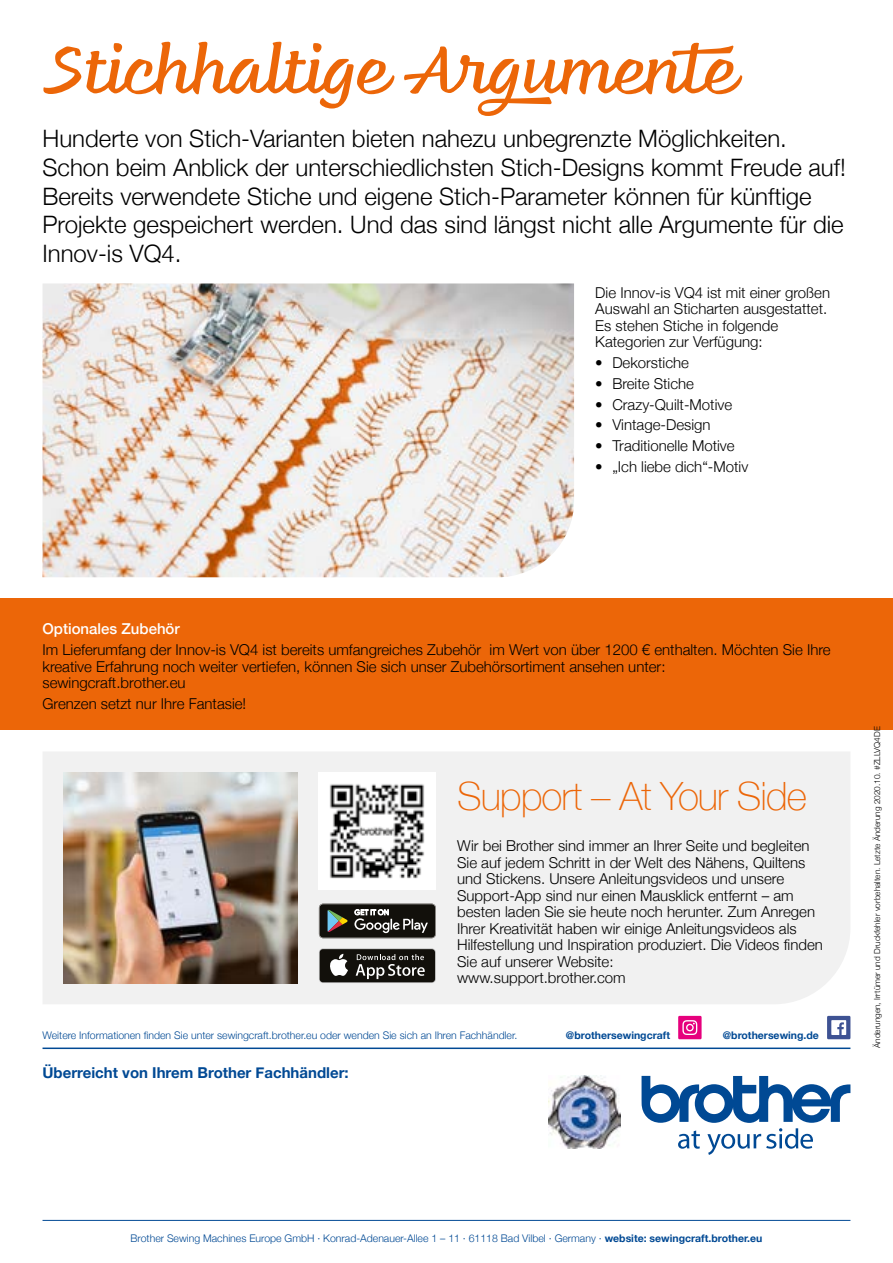
<style>
.page{position:relative;width:893px;height:1263px;background:#fff}
.page>*{position:absolute;margin:0;border:0;box-sizing:border-box;transform-origin:0 0}
.t1{font:66px "Feltro";color:#ec6608}
.t2{font:100 39px "Helvetica Neue";letter-spacing:-.025em;color:#ec6608}
.t3{font:300 24px/28.8px "Helvetica Neue";color:#000}
.t4{font:300 15px/16.5px "Helvetica Neue";color:#000}
.t5{font:700 15px "Helvetica Neue";color:#004994}
.t6{font:500 15px "Helvetica Neue";color:#fff}
.t7{font:300 10.5px "Helvetica Neue";color:#004994}
.t8{font:700 10.5px "Helvetica Neue";color:#004994}
.t9{font:300 8.25px "Helvetica Neue";color:#000}
.s1{font-weight:700}
</style>
<div class="page">
<hr style="left:43px;top:1047px;width:807px;height:2px;background:#004994">
<svg style="left:642px;top:1076px;width:208px;height:79px"></svg>
<div style="left:43px;top:752px;width:807px;height:252px;background:#f1f1f1"></div>
<svg style="left:319px;top:948px;width:117px;height:35px"></svg>
<div style="left:320px;top:949px;width:115px;height:33px;background:#12100b;border-radius:3px"></div>
<svg style="left:330px;top:954px;width:18px;height:22px"></svg>
<svg style="left:356px;top:954px;width:69px;height:25px"></svg>
<svg style="left:319px;top:904px;width:117px;height:34px;background:#3b3a35"></svg>
<img style="left:319px;top:773px;width:117px;height:117px">
<img style="left:64px;top:773px;width:234px;height:210px">
<div style="left:0;top:598px;width:893px;height:132px;background:#ec6608"></div>
<div style="left:678px;top:1016px;width:24px;height:23px;background:#e6007d"></div>
<svg style="left:682px;top:1020px;width:15px;height:15px"></svg>
<div style="left:827px;top:1016px;width:23px;height:23px;background:#3e5293"></div>
<div style="left:831px;top:1020px;width:15px;height:15px;background:#fff"></div>
<svg style="left:837px;top:1022px;width:7px;height:13px"></svg>
<hr style="left:43px;top:1220px;width:807px;height:1px;background:#004994">
<img style="left:549px;top:1076px;width:72px;height:72px">
<img style="left:43px;top:283px;width:531px;height:294px">
<h1 class="t1" style="left:43px;top:24px;width:700px">Stichhaltige Argumente</h1>
<p class="t3" style="left:43px;top:122px;width:805px">Hunderte von Stich-Varianten bieten nahezu unbegrenzte Möglichkeiten.<br>Schon beim Anblick der unterschiedlichsten Stich-Designs kommt Freude auf!<br>Bereits verwendete Stiche und eigene Stich-Parameter können für künftige Projekte gespeichert werden. Und das sind längst nicht alle Argumente für die Innov‑is VQ4.</p>
<p class="t4" style="left:595px;top:283px;width:236px">Die Innov-is VQ4 ist mit einer großen<br>Auswahl an Sticharten ausgestattet.<br>Es stehen Stiche in folgende<br>Kategorien zur Verfügung:</p>
<p class="t4" style="left:595px;top:354px;width:95px">• Dekorstiche</p>
<p class="t4" style="left:595px;top:374px;width:100px">• Breite Stiche</p>
<p class="t4" style="left:595px;top:395px;width:138px">• Crazy-Quilt-Motive</p>
<p class="t4" style="left:595px;top:416px;width:117px">• Vintage-Design</p>
<p class="t4" style="left:595px;top:436px;width:141px">• Traditionelle Motive</p>
<p class="t4" style="left:595px;top:457px;width:154px">• „Ich liebe dich“-Motiv</p>
<p class="t6" style="left:43px;top:617px;width:139px">Optionales Zubehör</p>
<p class="t4" style="left:43px;top:640px;width:790px">Im Lieferumfang der Innov-is VQ4 ist bereits umfangreiches Zubehör im Wert von über 1200 € enthalten. Möchten Sie Ihre kreative Erfahrung noch weiter vertiefen, können Sie sich unser Zubehörsortiment ansehen unter:<br>sewingcraft.brother.eu</p>
<p class="t4" style="left:43px;top:694px;width:205px">Grenzen setzt nur Ihre Fantasie!</p>
<h2 class="t2" style="left:457px;top:767px;width:351px">Support – At Your Side</h2>
<p class="t4" style="left:457px;top:836px;width:367px">Wir bei Brother sind immer an Ihrer Seite und begleiten Sie auf jedem Schritt in der Welt des Nähens, Quiltens und Stickens. Unsere Anleitungsvideos und unsere Support-App sind nur einen Mausklick entfernt – am besten laden Sie sie heute noch herunter. Zum Anregen Ihrer Kreativität haben wir einige Anleitungsvideos als Hilfestellung und Inspiration produziert. Die Videos finden Sie auf unserer Website:<br>www.support.brother.com</p>
<p class="t7" style="left:43px;top:1027px;width:476px">Weitere Informationen finden Sie unter sewingcraft.brother.eu oder wenden Sie sich an Ihren Fachhändler.</p>
<p class="t8" style="left:566px;top:1027px;width:106px">@brothersewingcraft</p>
<p class="t8" style="left:723px;top:1027px;width:98px">@brothersewing.de</p>
<p class="t5" style="left:43px;top:1061px;width:308px">Überreicht von Ihrem Brother Fachhändler:</p>
<p class="t9" style="left:871px;top:1048px;width:323px;rotate:-90deg">Änderungen, Irrtümer und Druckfehler vorbehalten. Letzte Änderung 2020.10. #ZLLVQ4DE</p>
<p class="t7" style="left:131px;top:1229px;width:633px">Brother Sewing Machines Europe GmbH · Konrad-Adenauer-Allee 1 – 11 · 61118 Bad Vilbel · Germany · <span class="s1">website: sewingcraft.brother.eu</span></p>
</div>
